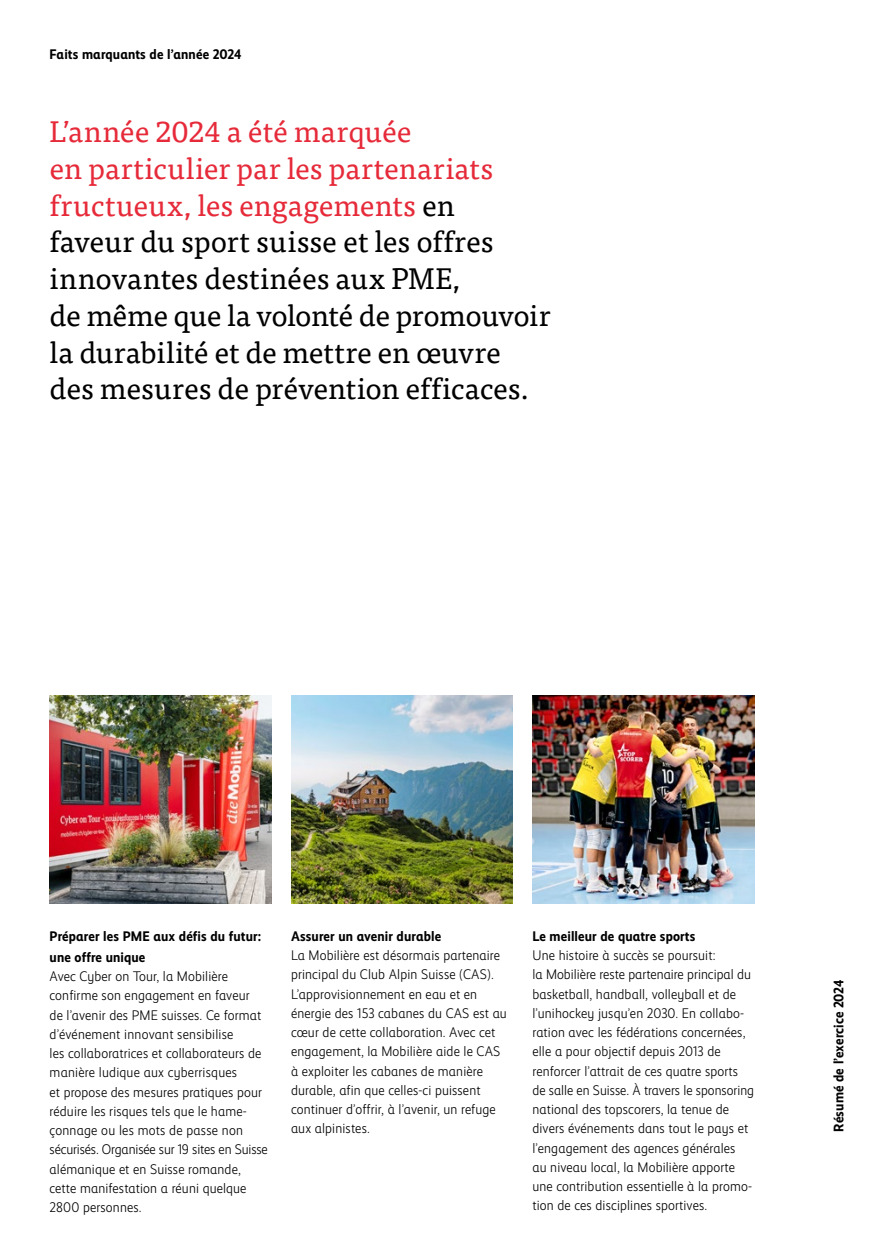
<style>
.page{position:relative;width:893px;height:1260px;background:#fff}
.page>*{position:absolute;margin:0;border:0;box-sizing:border-box;transform-origin:0 0}
.t1{font:29.75px/36.8px "Tisa Pro";letter-spacing:-.005em;color:#000}
.t2{font:300 14px/19.2px "Mobiliar Realist";letter-spacing:.01em;color:#000}
.t3{font:700 14px/21px "Mobiliar Realist";letter-spacing:.01em;color:#000}
.s1{color:#e62a39}
</style>
<div class="page">
<img style="left:50px;top:696px;width:221px;height:207px">
<img style="left:291px;top:696px;width:222px;height:207px">
<img style="left:532px;top:696px;width:222px;height:207px">
<p class="t3" style="left:50px;top:44px;width:193px">Faits marquants de l’année 2024</p>
<p class="t1" style="left:50px;top:112px;width:502px"><span class="s1">L’année 2024 a été marquée<br>en particulier par les partenariats fructueux, les engagements</span> en<br>faveur du sport suisse et les offres innovantes destinées aux PME,<br>de même que la volonté de promouvoir la durabilité et de mettre en œuvre des mesures de prévention efficaces.</p>
<p class="t3" style="left:50px;top:926px;width:213px">Préparer les PME aux défis du futur: une offre unique</p>
<p class="t2" style="left:50px;top:967px;width:220px">Avec Cyber on Tour, la Mobilière confirme son engagement en faveur<br>de l’avenir des PME suisses. Ce format d’événement innovant sensibilise<br>les collaboratrices et collaborateurs de manière ludique aux cyberrisques<br>et propose des mesures pratiques pour réduire les risques tels que le hame&shy;çonnage ou les mots de passe non sécurisés. Organisée sur 19 sites en Suisse alémanique et en Suisse romande, cette manifestation a réuni quelque 2800 personnes.</p>
<p class="t3" style="left:291px;top:926px;width:152px">Assurer un avenir durable</p>
<p class="t2" style="left:291px;top:946px;width:217px">La Mobilière est désormais partenaire principal du Club Alpin Suisse (CAS).<br>L’approvisionnement en eau et en énergie des 153 cabanes du CAS est au cœur de cette collaboration. Avec cet engagement, la Mobilière aide le CAS à exploiter les cabanes de manière durable, afin que celles-ci puissent continuer d’offrir, à l’avenir, un refuge aux alpinistes.</p>
<p class="t3" style="left:532px;top:926px;width:164px">Le meilleur de quatre sports</p>
<p class="t2" style="left:532px;top:946px;width:223px">Une histoire à succès se poursuit:<br>la Mobilière reste partenaire principal du basketball, handball, volleyball et de l’unihockey jusqu’en 2030. En collabo&shy;ration avec les fédérations concernées, elle a pour objectif depuis 2013 de renforcer l’attrait de ces quatre sports de salle en Suisse. À travers le sponsoring national des topscorers, la tenue de divers événements dans tout le pays et l’engagement des agences générales<br>au niveau local, la Mobilière apporte une contribution essentielle à la promo&shy;tion de ces disciplines sportives.</p>
<p class="t3" style="left:828px;top:1132px;width:154px;rotate:-90deg">Résumé de l’exercice 2024</p>
</div>
